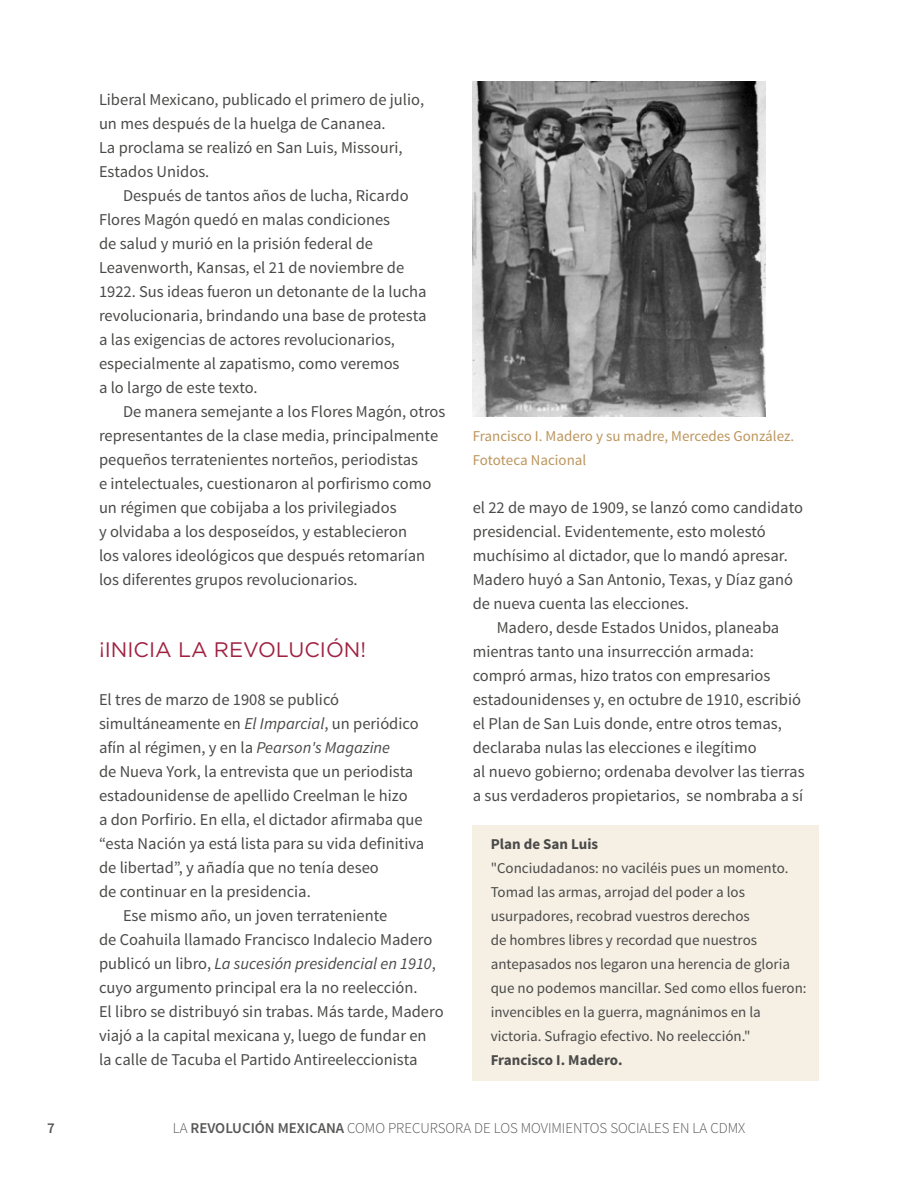
<style>
.page{position:relative;width:918px;height:1188px;background:#fff}
.page>*{position:absolute;margin:0;border:0;box-sizing:border-box;transform-origin:0 0}
.t1{font:21px "Gotham";color:#9f2241}
.t2{font:16.5px/24px "Source Sans Pro";color:#4a4a49}
.t3{font:italic 16.5px "Source Sans Pro";color:#4a4a49}
.t4{font:15px/24px "Source Sans Pro";color:#4a4a49}
.t5{font:300 15px "Source Sans Pro";color:#575756}
.t6{font:15px/24px "Source Sans Pro";color:#bc955c}
.t7{font:700 15px "Source Sans Pro";color:#4a4a49}
.t8{font:600 15px "Source Sans Pro";color:#575756}
.s1{font-style:italic}
.s2{font-style:normal}
.s3{font-weight:600}
</style>
<div class="page">
<div style="left:473px;top:825px;width:346px;height:255px;background:#f5efe4"></div>
<img style="left:473px;top:81px;width:293px;height:336px">
<p class="t2" style="left:99px;top:88px;width:327px">Liberal Mexicano, publicado el primero de julio, un mes después de la huelga de Cananea.<br>La proclama se realizó en San Luis, Missouri, Estados Unidos.</p>
<p class="t2" style="left:99px;top:184px;width:329px;text-indent:24px">Después de tantos años de lucha, Ricardo Flores Magón quedó en malas condiciones<br>de salud y murió en la prisión federal de Leavenworth, Kansas, el 21 de noviembre de 1922. Sus ideas fueron un detonante de la lucha revolucionaria, brindando una base de protesta a las exigencias de actores revolucionarios, especialmente al zapatismo, como veremos<br>a lo largo de este texto.</p>
<p class="t2" style="left:99px;top:400px;width:348px;text-indent:24px">De manera semejante a los Flores Magón, otros representantes de la clase media, principalmente pequeños terratenientes norteños, periodistas<br>e intelectuales, cuestionaron al porfirismo como un régimen que cobijaba a los privilegiados<br>y olvidaba a los desposeídos, y establecieron<br>los valores ideológicos que después retomarían los diferentes grupos revolucionarios.</p>
<p class="t1" style="left:99px;top:636px;width:269px">¡INICIA LA REVOLUCIÓN!</p>
<p class="t2" style="left:99px;top:688px;width:242px">El tres de marzo de 1908 se publicó</p>
<p class="t2" style="left:99px;top:712px;width:321px">simultáneamente en <span class="s1">El Imparcial</span>, un periódico</p>
<p class="t2" style="left:99px;top:736px;width:293px">afín al régimen, y en la <span class="s1">Pearson's Magazine</span></p>
<p class="t2" style="left:99px;top:760px;width:316px">de Nueva York, la entrevista que un periodista</p>
<p class="t2" style="left:99px;top:784px;width:310px">estadounidense de apellido Creelman le hizo</p>
<p class="t2" style="left:99px;top:808px;width:325px">a don Porfirio. En ella, el dictador afirmaba que</p>
<p class="t2" style="left:99px;top:832px;width:327px">“esta Nación ya está lista para su vida definitiva</p>
<p class="t2" style="left:99px;top:856px;width:281px">de libertad”, y añadía que no tenía deseo</p>
<p class="t2" style="left:99px;top:880px;width:213px">de continuar en la presidencia.</p>
<p class="t2" style="left:123px;top:904px;width:266px">Ese mismo año, un joven terrateniente</p>
<p class="t2" style="left:99px;top:928px;width:335px">de Coahuila llamado Francisco Indalecio Madero</p>
<p class="t3" style="left:99px;top:953px;width:339px"><span class="s2">publicó un libro,</span> La sucesión presidencial en 1910<span class="s2">,</span></p>
<p class="t2" style="left:99px;top:976px;width:320px">cuyo argumento principal era la no reelección.</p>
<p class="t2" style="left:99px;top:1000px;width:346px">El libro se distribuyó sin trabas. Más tarde, Madero</p>
<p class="t2" style="left:99px;top:1024px;width:329px">viajó a la capital mexicana y, luego de fundar en</p>
<p class="t2" style="left:99px;top:1048px;width:320px">la calle de Tacuba el Partido Antireeleccionista</p>
<p class="t6" style="left:473px;top:424px;width:323px">Francisco I. Madero y su madre, Mercedes González.<br>Fototeca Nacional</p>
<p class="t2" style="left:473px;top:496px;width:332px">el 22 de mayo de 1909, se lanzó como candidato presidencial. Evidentemente, esto molestó muchísimo al dictador, que lo mandó apresar.<br>Madero huyó a San Antonio, Texas, y Díaz ganó de nueva cuenta las elecciones.</p>
<p class="t2" style="left:473px;top:616px;width:333px;text-indent:24px">Madero, desde Estados Unidos, planeaba mientras tanto una insurrección armada: compró armas, hizo tratos con empresarios estadounidenses y, en octubre de 1910, escribió el Plan de San Luis donde, entre otros temas, declaraba nulas las elecciones e ilegítimo<br>al nuevo gobierno; ordenaba devolver las tierras a sus verdaderos propietarios, se nombraba a sí</p>
<p class="t7" style="left:491px;top:834px;width:109px">Plan de San Luis</p>
<p class="t4" style="left:491px;top:856px;width:318px">"Conciudadanos: no vaciléis pues un momento.<br>Tomad las armas, arrojad del poder a los usurpadores, recobrad vuestros derechos<br>de hombres libres y recordad que nuestros antepasados nos legaron una herencia de gloria que no podemos mancillar. Sed como ellos fueron: invencibles en la guerra, magnánimos en la victoria. Sufragio efectivo. No reelección."</p>
<p class="t7" style="left:491px;top:1050px;width:133px">Francisco I. Madero.</p>
<p class="t8" style="left:47px;top:1118px;width:9px">7</p>
<p class="t5" style="left:173px;top:1119px;width:574px">LA <span class="s3">REVOLUCIÓN MEXICANA</span> COMO PRECURSORA DE LOS MOVIMIENTOS SOCIALES EN LA CDMX</p>
</div>
